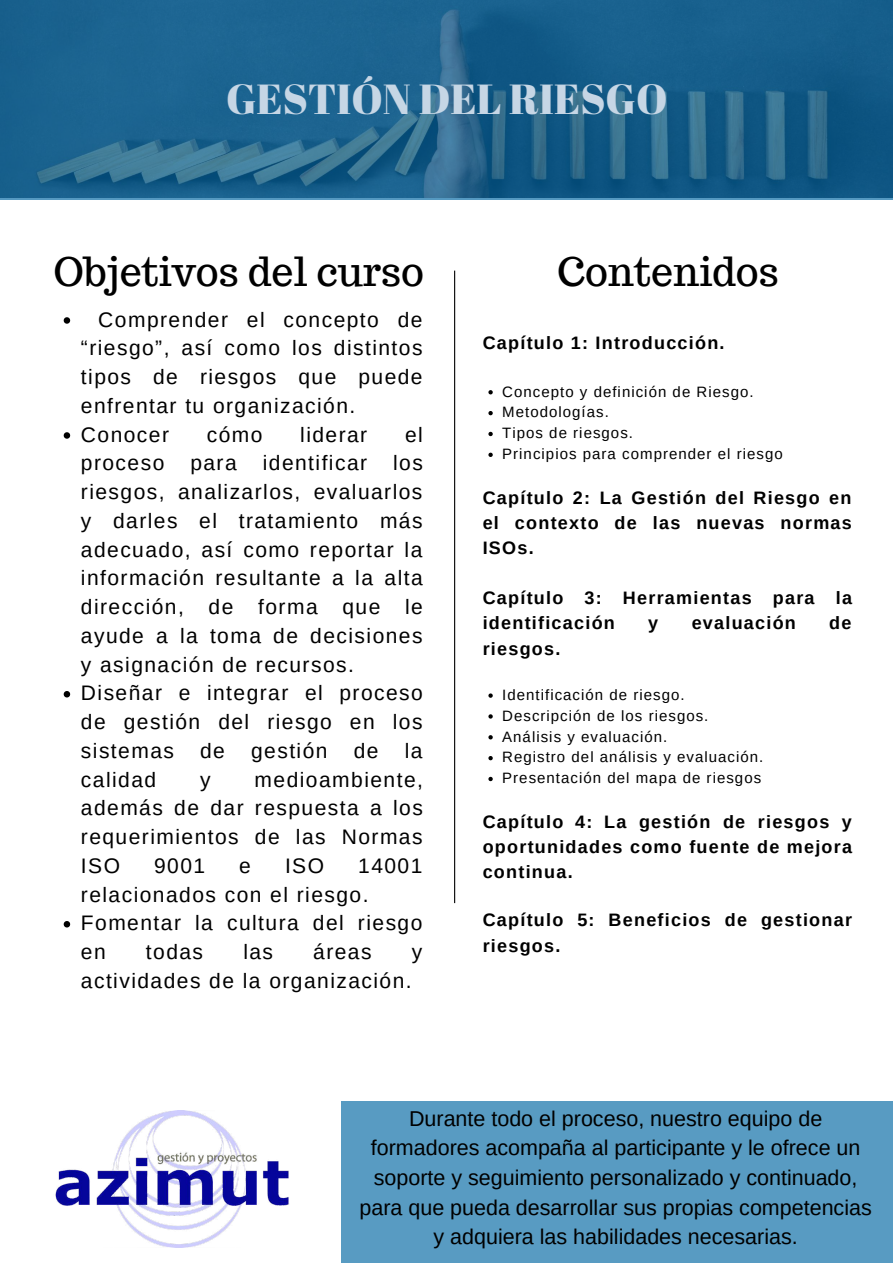
<style>
.page{position:relative;width:893px;height:1263px;background:#fff}
.page>*{position:absolute;margin:0;border:0;box-sizing:border-box;transform-origin:0 0}
.t1{font:42px "Abril Fatface";color:#c6d6e5}
.t2{font:39.38px "Trocchi";color:#000}
.t3{font:21.45px/29.7px "Arimo";color:#000;text-align:center}
.t4{font:21px/28.7px "Arimo";letter-spacing:.07em;color:#000}
.t5{font:700 18px/25.1px "Arimo";letter-spacing:.07em;color:#000;text-align:justify}
.t6{font:15px/20.9px "Arimo";letter-spacing:.07em;color:#000}
</style>
<div class="page">
<div style="left:341px;top:1101px;width:552px;height:162px;background:#589bc2"></div>
<img style="left:55px;top:1110px;width:234px;height:137px">
<svg style="left:454px;top:271px;width:1px;height:632px"></svg>
<svg style="left:0;top:0;width:893px;height:200px;background:#1c628c"></svg>
<svg style="left:64px;top:317px;width:6px;height:7px"></svg>
<svg style="left:64px;top:432px;width:6px;height:7px"></svg>
<svg style="left:64px;top:691px;width:6px;height:6px"></svg>
<svg style="left:64px;top:921px;width:6px;height:6px"></svg>
<svg style="left:488px;top:390px;width:5px;height:4px"></svg>
<svg style="left:488px;top:411px;width:5px;height:4px"></svg>
<svg style="left:488px;top:432px;width:5px;height:4px"></svg>
<svg style="left:488px;top:453px;width:5px;height:4px"></svg>
<svg style="left:488px;top:693px;width:5px;height:5px"></svg>
<svg style="left:488px;top:714px;width:5px;height:5px"></svg>
<svg style="left:488px;top:735px;width:5px;height:4px"></svg>
<svg style="left:488px;top:756px;width:5px;height:4px"></svg>
<svg style="left:488px;top:777px;width:5px;height:4px"></svg>
<h1 class="t1" style="left:226px;top:69px;width:443px">GESTIÓN DEL RIESGO</h1>
<h2 class="t2" style="left:54px;top:246px;width:372px">Objetivos del curso</h2>
<p class="t4" style="left:81px;top:305px;width:343px;text-indent:17px">Comprender el concepto de “riesgo”, así como los distintos tipos de riesgos que puede enfrentar tu organización.<br>Conocer</p>
<p class="t4" style="left:207px;top:420px;width:57px">cómo</p>
<p class="t4" style="left:300px;top:420px;width:69px">liderar</p>
<p class="t4" style="left:81px;top:420px;width:343px;text-indent:324px">el proceso para identificar los riesgos, analizarlos, evaluarlos y darles el tratamiento más adecuado, así como reportar la información resultante a la alta dirección, de forma que le ayude a la toma de decisiones y asignación de recursos.<br>Diseñar e integrar el proceso de gestión del riesgo en los sistemas de gestión de la calidad</p>
<p class="t4" style="left:81px;top:765px;width:343px;text-align:justify;text-indent:174px">medioambiente, además de dar respuesta a los requerimientos de las Normas ISO</p>
<p class="t4" style="left:200px;top:765px;width:12px">y</p>
<p class="t4" style="left:81px;top:851px;width:343px;text-indent:277px">14001 relacionados con el riesgo.<br>Fomentar la cultura del riesgo en</p>
<p class="t4" style="left:154px;top:851px;width:53px">9001</p>
<p class="t4" style="left:239px;top:851px;width:13px">e</p>
<p class="t4" style="left:285px;top:851px;width:41px">ISO</p>
<p class="t4" style="left:146px;top:937px;width:59px">todas</p>
<p class="t4" style="left:243px;top:937px;width:31px">las</p>
<p class="t4" style="left:313px;top:937px;width:60px">áreas</p>
<p class="t4" style="left:412px;top:937px;width:12px">y</p>
<p class="t4" style="left:81px;top:966px;width:332px">actividades de la organización.</p>
<h2 class="t2" style="left:557px;top:246px;width:223px">Contenidos</h2>
<p class="t5" style="left:483px;top:330px;width:243px">Capítulo 1: Introducción.</p>
<p class="t6" style="left:502px;top:381px;width:282px">Concepto y definición de Riesgo.<br>Metodologías.<br>Tipos de riesgos.<br>Principios para comprender el riesgo</p>
<p class="t5" style="left:483px;top:485px;width:371px">Capítulo 2: La Gestión del Riesgo en el contexto de las nuevas normas ISOs.</p>
<p class="t5" style="left:483px;top:585px;width:371px">Capítulo 3: Herramientas para la identificación</p>
<p class="t5" style="left:648px;top:611px;width:12px">y</p>
<p class="t5" style="left:691px;top:611px;width:106px">evaluación</p>
<p class="t5" style="left:829px;top:611px;width:24px">de</p>
<p class="t5" style="left:483px;top:636px;width:79px">riesgos.</p>
<p class="t6" style="left:502px;top:684px;width:263px">Identificación de riesgo.<br>Descripción de los riesgos.<br>Análisis y evaluación.<br>Registro del análisis y evaluación.<br>Presentación del mapa de riesgos</p>
<p class="t5" style="left:483px;top:809px;width:371px">Capítulo 4: La gestión de riesgos y oportunidades como fuente de mejora continua.</p>
<p class="t5" style="left:483px;top:907px;width:371px">Capítulo 5: Beneficios de gestionar riesgos.</p>
<p class="t3" style="left:359px;top:1103px;width:514px">Durante todo el proceso, nuestro equipo de formadores acompaña al participante y le ofrece un soporte y seguimiento personalizado y continuado, para que pueda desarrollar sus propias competencias y adquiera las habilidades necesarias.</p>
</div>
